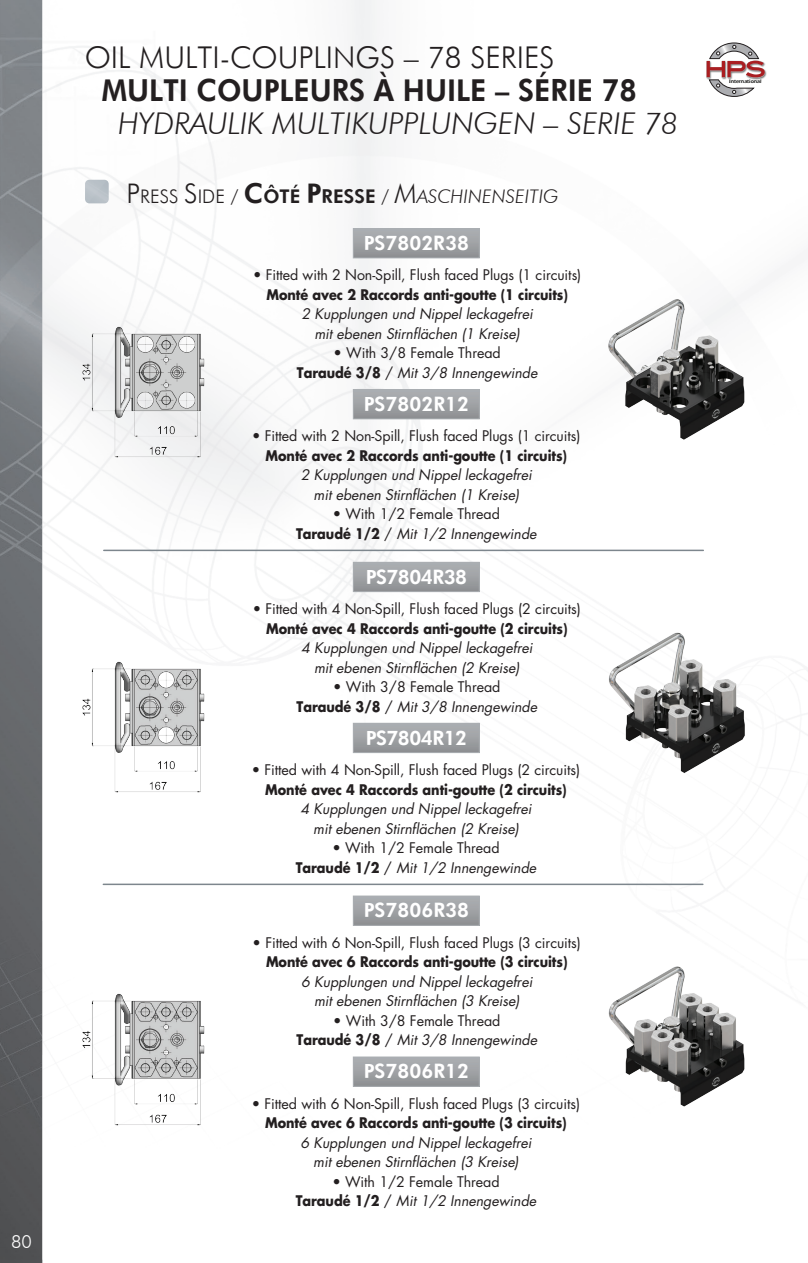
<style>
.page{position:relative;width:808px;height:1263px;background:#fff}
.page>*{position:absolute;margin:0;border:0;box-sizing:border-box;transform-origin:0 0}
.t1{font:italic 300 30px "Futura BT";color:#231f20}
.t2{font:700 30px "Futura BT";color:#231f20;scale:.95 1}
.t3{font:300 30px "Futura BT";color:#231f20}
.t4{font:700 19.5px "Futura BT";color:#fff}
.t5{font:700 19.5px "Futura BT";letter-spacing:-.025em;color:#fff}
.t6{font:italic 300 18.75px "Futura BT";letter-spacing:.005em;color:#231f20}
.t7{font:300 18px "Futura BT";color:#fff}
.t8{font:14.25px/19.5px "Futura Std";letter-spacing:-.005em;color:#231f20;text-align:center}
.t9{font:italic 14.25px/19.5px "Futura Std";letter-spacing:-.005em;color:#231f20;text-align:center}
.t10{font:700 14.25px "Futura Std";letter-spacing:-.005em;color:#231f20;scale:.9 1}
.t11{font:600 5.25px "Eras ITC";letter-spacing:.005em;color:#050504}
.s1{font-style:normal;font-size:27px}
.s2{font-style:normal}
.s3{font-weight:700;font-style:normal;font-size:27px}
.s4{font-weight:700;font-style:normal}
.s5{font-size:27px}
.s6{font-weight:700}
.s7{font-style:italic}
</style>
<div class="page">
<img style="left:0;top:0;width:43px;height:1260px">
<div style="left:0;top:921px;width:43px;height:134px;background:#5c5e61"></div>
<img style="left:43px;top:0;width:765px;height:1087px">
<svg style="left:355px;top:230px;width:123px;height:26px;background:#9ea1a4"></svg>
<div style="left:353px;top:228px;width:127px;height:30px;border:1px solid #aaaeb2"></div>
<svg style="left:355px;top:391px;width:123px;height:26px;background:#9ea1a4"></svg>
<div style="left:353px;top:389px;width:127px;height:30px;border:1px solid #aaaeb2"></div>
<svg style="left:355px;top:564px;width:123px;height:26px;background:#9ea0a3"></svg>
<div style="left:353px;top:562px;width:127px;height:30px;border:1px solid #aaaeb2"></div>
<svg style="left:355px;top:725px;width:123px;height:26px;background:#9ea0a3"></svg>
<div style="left:353px;top:723px;width:127px;height:30px;border:1px solid #aaaeb2"></div>
<svg style="left:355px;top:898px;width:123px;height:26px;background:#9ea0a3"></svg>
<div style="left:353px;top:896px;width:127px;height:30px;border:1px solid #aaaeb2"></div>
<svg style="left:355px;top:1059px;width:123px;height:26px;background:#9ea0a3"></svg>
<div style="left:353px;top:1057px;width:127px;height:30px;border:1px solid #aaaeb2"></div>
<img style="left:85px;top:180px;width:24px;height:23px">
<hr style="left:104px;top:550px;width:599px;height:1px;background:#7d868d">
<hr style="left:103px;top:883px;width:600px;height:2px;background:#7d868d">
<img style="left:76px;top:659px;width:135px;height:136px">
<img style="left:76px;top:325px;width:135px;height:136px">
<img style="left:76px;top:992px;width:135px;height:134px">
<img style="left:603px;top:295px;width:150px;height:150px">
<img style="left:603px;top:627px;width:151px;height:151px">
<img style="left:599px;top:958px;width:160px;height:149px">
<img style="left:705px;top:59px;width:63px;height:21px">
<svg style="left:707px;top:43px;width:58px;height:53px"></svg>
<img style="left:709px;top:406px;width:15px;height:15px">
<img style="left:709px;top:741px;width:14px;height:14px">
<img style="left:709px;top:1074px;width:14px;height:15px">
<p class="t7" style="left:11px;top:1231px;width:22px">80</p>
<h1 class="t3" style="left:85px;top:39px;width:471px">OIL MULTI-COUPLINGS – 78 SERIES</h1>
<h1 class="t2" style="left:102px;top:72px;width:564px">MULTI COUPLEURS À HUILE – SÉRIE 78</h1>
<h1 class="t1" style="left:118px;top:105px;width:561px">HYDRAULIK MULTIKUPPLUNGEN – SERIE 78</h1>
<h3 class="t6" style="left:126px;top:185px;width:434px"><span class="s1">P</span><span class="s2">RESS</span> <span class="s1">S</span><span class="s2">IDE /</span> <span class="s3">C</span><span class="s4">ÔTÉ</span> <span class="s3">P</span><span class="s4">RESSE</span> <span class="s2">/</span> <span class="s5">M</span>ASCHINENSEITIG</h3>
<h2 class="t4" style="left:364px;top:231px;width:107px">PS7802R38</h2>
<p class="t8" style="left:253px;top:265px;width:330px">• Fitted with 2 Non-Spill, Flush faced Plugs (1 circuits)</p>
<p class="t10" style="left:266px;top:285px;width:336px">Monté avec 2 Raccords anti-goutte (1 circuits)</p>
<p class="t9" style="left:302px;top:304px;width:233px">2 Kupplungen und Nippel leckagefrei mit ebenen Stirnflächen (1 Kreise)</p>
<p class="t8" style="left:297px;top:343px;width:242px">• With 3/8 Female Thread<br><span class="s6">Taraudé 3/8</span> / <span class="s7">Mit 3/8 Innengewinde</span></p>
<h2 class="t4" style="left:364px;top:392px;width:107px">PS7802R12</h2>
<p class="t8" style="left:252px;top:426px;width:330px">• Fitted with 2 Non-Spill, Flush faced Plugs (1 circuits)</p>
<p class="t10" style="left:266px;top:446px;width:336px">Monté avec 2 Raccords anti-goutte (1 circuits)</p>
<p class="t9" style="left:301px;top:465px;width:233px">2 Kupplungen und Nippel leckagefrei mit ebenen Stirnflächen (1 Kreise)</p>
<p class="t8" style="left:296px;top:504px;width:242px">• With 1/2 Female Thread<br><span class="s6">Taraudé 1/2</span> / <span class="s7">Mit 1/2 Innengewinde</span></p>
<h2 class="t5" style="left:366px;top:565px;width:103px">PS7804R38</h2>
<p class="t8" style="left:253px;top:599px;width:330px">• Fitted with 4 Non-Spill, Flush faced Plugs (2 circuits)</p>
<p class="t10" style="left:266px;top:619px;width:336px">Monté avec 4 Raccords anti-goutte (2 circuits)</p>
<p class="t9" style="left:301px;top:638px;width:233px">4 Kupplungen und Nippel leckagefrei mit ebenen Stirnflächen (2 Kreise)</p>
<p class="t8" style="left:297px;top:677px;width:242px">• With 3/8 Female Thread<br><span class="s6">Taraudé 3/8</span> / <span class="s7">Mit 3/8 Innengewinde</span></p>
<h2 class="t5" style="left:366px;top:726px;width:103px">PS7804R12</h2>
<p class="t8" style="left:252px;top:760px;width:330px">• Fitted with 4 Non-Spill, Flush faced Plugs (2 circuits)</p>
<p class="t10" style="left:265px;top:780px;width:336px">Monté avec 4 Raccords anti-goutte (2 circuits)</p>
<p class="t9" style="left:300px;top:799px;width:233px">4 Kupplungen und Nippel leckagefrei mit ebenen Stirnflächen (2 Kreise)</p>
<p class="t8" style="left:296px;top:838px;width:242px">• With 1/2 Female Thread<br><span class="s6">Taraudé 1/2</span> / <span class="s7">Mit 1/2 Innengewinde</span></p>
<h2 class="t4" style="left:364px;top:898px;width:107px">PS7806R38</h2>
<p class="t8" style="left:253px;top:933px;width:330px">• Fitted with 6 Non-Spill, Flush faced Plugs (3 circuits)</p>
<p class="t10" style="left:266px;top:952px;width:336px">Monté avec 6 Raccords anti-goutte (3 circuits)</p>
<p class="t9" style="left:301px;top:972px;width:233px">6 Kupplungen und Nippel leckagefrei mit ebenen Stirnflächen (3 Kreise)</p>
<p class="t8" style="left:297px;top:1011px;width:242px">• With 3/8 Female Thread<br><span class="s6">Taraudé 3/8</span> / <span class="s7">Mit 3/8 Innengewinde</span></p>
<h2 class="t4" style="left:364px;top:1059px;width:107px">PS7806R12</h2>
<p class="t8" style="left:252px;top:1094px;width:330px">• Fitted with 6 Non-Spill, Flush faced Plugs (3 circuits)</p>
<p class="t10" style="left:265px;top:1113px;width:336px">Monté avec 6 Raccords anti-goutte (3 circuits)</p>
<p class="t9" style="left:300px;top:1133px;width:233px">6 Kupplungen und Nippel leckagefrei mit ebenen Stirnflächen (3 Kreise)</p>
<p class="t8" style="left:296px;top:1172px;width:242px">• With 1/2 Female Thread<br><span class="s6">Taraudé 1/2</span> / <span class="s7">Mit 1/2 Innengewinde</span></p>
<p class="t11" style="left:729px;top:79px;width:34px">International</p>
</div>
